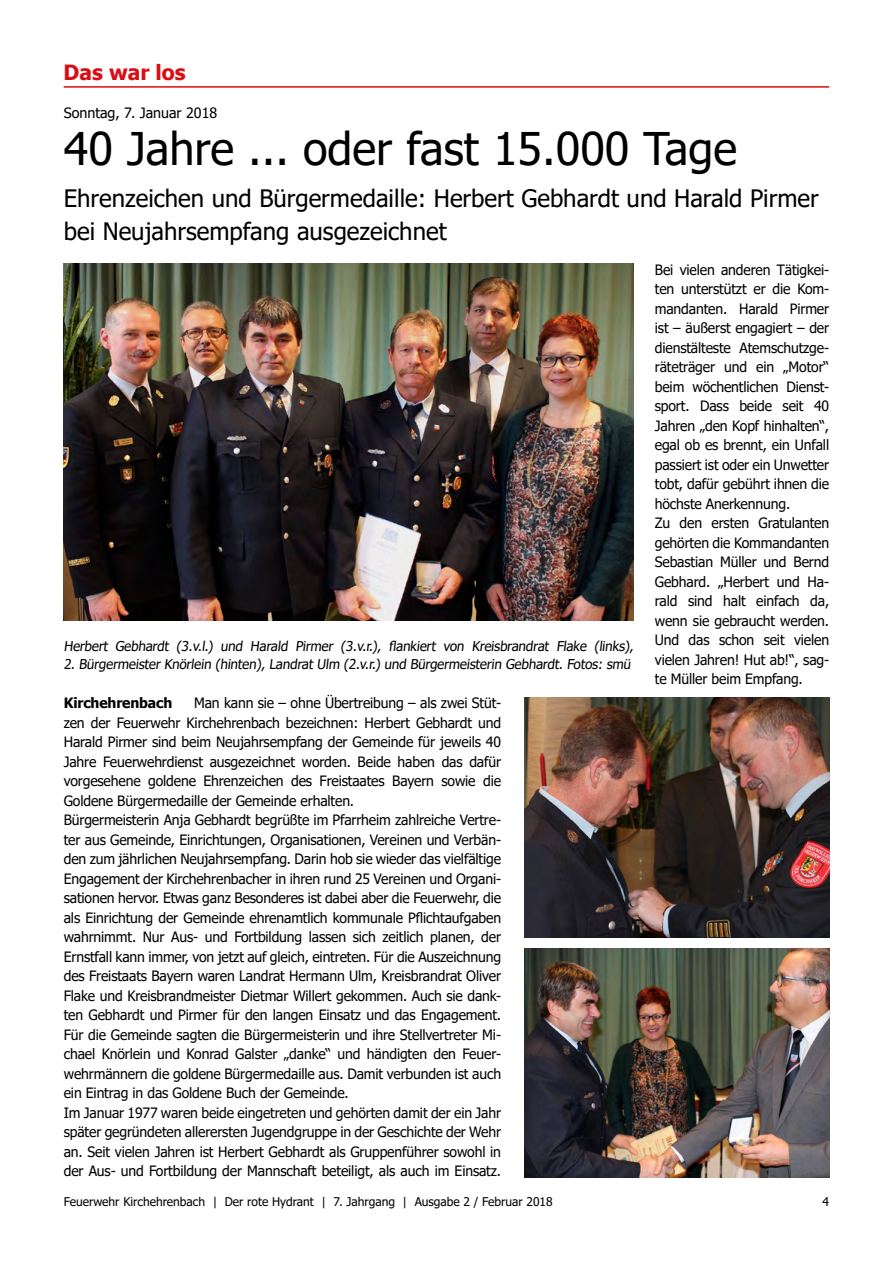
<style>
.page{position:relative;width:893px;height:1263px;background:#fff}
.page>*{position:absolute;margin:0;border:0;box-sizing:border-box;transform-origin:0 0}
.t1{font:45px "Tahoma";color:#000}
.t2{font:24px/33px "Tahoma";color:#000}
.t3{font:700 21px "Tahoma";color:#dc0c15}
.t4{font:14.25px/19.5px "Tahoma";letter-spacing:-.01em;color:#000}
.t5{font:700 14.25px "Tahoma";letter-spacing:-.01em;color:#000}
.t6{font:13.5px "Tahoma";color:#000}
.t7{font:12px "Tahoma";color:#000}
</style>
<div class="page">
<hr style="left:64px;top:86px;width:765px;height:2px;background:#dc0c15">
<img style="left:64px;top:264px;width:570px;height:357px">
<img style="left:524px;top:948px;width:305px;height:230px">
<img style="left:524px;top:697px;width:305px;height:241px">
<h3 class="t3" style="left:64px;top:57px;width:124px">Das war los</h3>
<p class="t4" style="left:64px;top:104px;width:155px">Sonntag, 7. Januar 2018</p>
<h1 class="t1" style="left:64px;top:119px;width:675px">40 Jahre ... oder fast 15.000 Tage</h1>
<h2 class="t2" style="left:64px;top:183px;width:757px">Ehrenzeichen und Bürgermedaille: Herbert Gebhardt und Harald Pirmer bei Neujahrsempfang ausgezeichnet</h2>
<p class="t6" style="left:64px;top:637px;width:574px">Herbert Gebhardt (3.v.l.) und Harald Pirmer (3.v.r.), flankiert von Kreisbrandrat Flake (links),</p>
<p class="t6" style="left:64px;top:655px;width:571px">2. Bürgermeister Knörlein (hinten), Landrat Ulm (2.v.r.) und Bürgermeisterin Gebhardt. Fotos: smü</p>
<p class="t4" style="left:64px;top:694px;width:439px;text-indent:130px">Man kann sie – ohne Übertreibung – als zwei Stüt&shy;zen der Feuerwehr Kirchehrenbach bezeichnen: Herbert Gebhardt und Harald Pirmer sind beim Neujahrsempfang der Gemeinde für jeweils 40<br>Jahre Feuerwehrdienst ausgezeichnet worden. Beide haben das dafür vorgesehene goldene Ehrenzeichen des Freistaates Bayern sowie die Goldene Bürgermedaille der Gemeinde erhalten.<br>Bürgermeisterin Anja Gebhardt begrüßte im Pfarrheim zahlreiche Vertre&shy;ter aus Gemeinde, Einrichtungen, Organisationen, Vereinen und Verbän&shy;den zum jährlichen Neujahrsempfang. Darin hob sie wieder das vielfältige Engagement der Kirchehrenbacher in ihren rund 25 Vereinen und Organi&shy;sationen hervor. Etwas ganz Besonderes ist dabei aber die Feuerwehr, die als Einrichtung der Gemeinde ehrenamtlich kommunale Pflichtaufgaben wahrnimmt. Nur Aus- und Fortbildung lassen sich zeitlich planen, der Ernstfall kann immer, von jetzt auf gleich, eintreten. Für die Auszeichnung des Freistaats Bayern waren Landrat Hermann Ulm, Kreisbrandrat Oliver Flake und Kreisbrandmeister Dietmar Willert gekommen. Auch sie dank&shy;ten Gebhardt und Pirmer für den langen Einsatz und das Engagement.<br>Für die Gemeinde sagten die Bürgermeisterin und ihre Stellvertreter Mi&shy;chael Knörlein und Konrad Galster „danke“ und händigten den Feuer&shy;wehrmännern die goldene Bürgermedaille aus. Damit verbunden ist auch ein Eintrag in das Goldene Buch der Gemeinde.<br>Im Januar 1977 waren beide eingetreten und gehörten damit der ein Jahr später gegründeten allerersten Jugendgruppe in der Geschichte der Wehr an. Seit vielen Jahren ist Herbert Gebhardt als Gruppenführer sowohl in der Aus- und Fortbildung der Mannschaft beteiligt, als auch im Einsatz.</p>
<p class="t5" style="left:64px;top:693px;width:110px">Kirchehrenbach</p>
<p class="t4" style="left:655px;top:260px;width:176px">Bei vielen anderen Tätigkei&shy;ten unterstützt er die Kom&shy;mandanten. Harald Pirmer ist – äußerst engagiert – der dienstälteste Atemschutzge&shy;räteträger und ein „Motor“ beim wöchentlichen Dienst&shy;sport. Dass beide seit 40<br>Jahren „den Kopf hinhalten“, egal ob es brennt, ein Unfall passiert ist oder ein Unwetter tobt, dafür gebührt ihnen die höchste Anerkennung.<br>Zu den ersten Gratulanten gehörten die Kommandanten<br>Sebastian Müller und Bernd<br>Gebhard. „Herbert und Ha&shy;rald sind halt einfach da, wenn sie gebraucht werden.<br>Und das schon seit vielen vielen Jahren! Hut ab!“, sag&shy;te Müller beim Empfang.</p>
<p class="t7" style="left:64px;top:1194px;width:490px">Feuerwehr Kirchehrenbach | Der rote Hydrant | 7. Jahrgang | Ausgabe 2 / Februar 2018</p>
<p class="t7" style="left:823px;top:1194px;width:8px">4</p>
</div>
